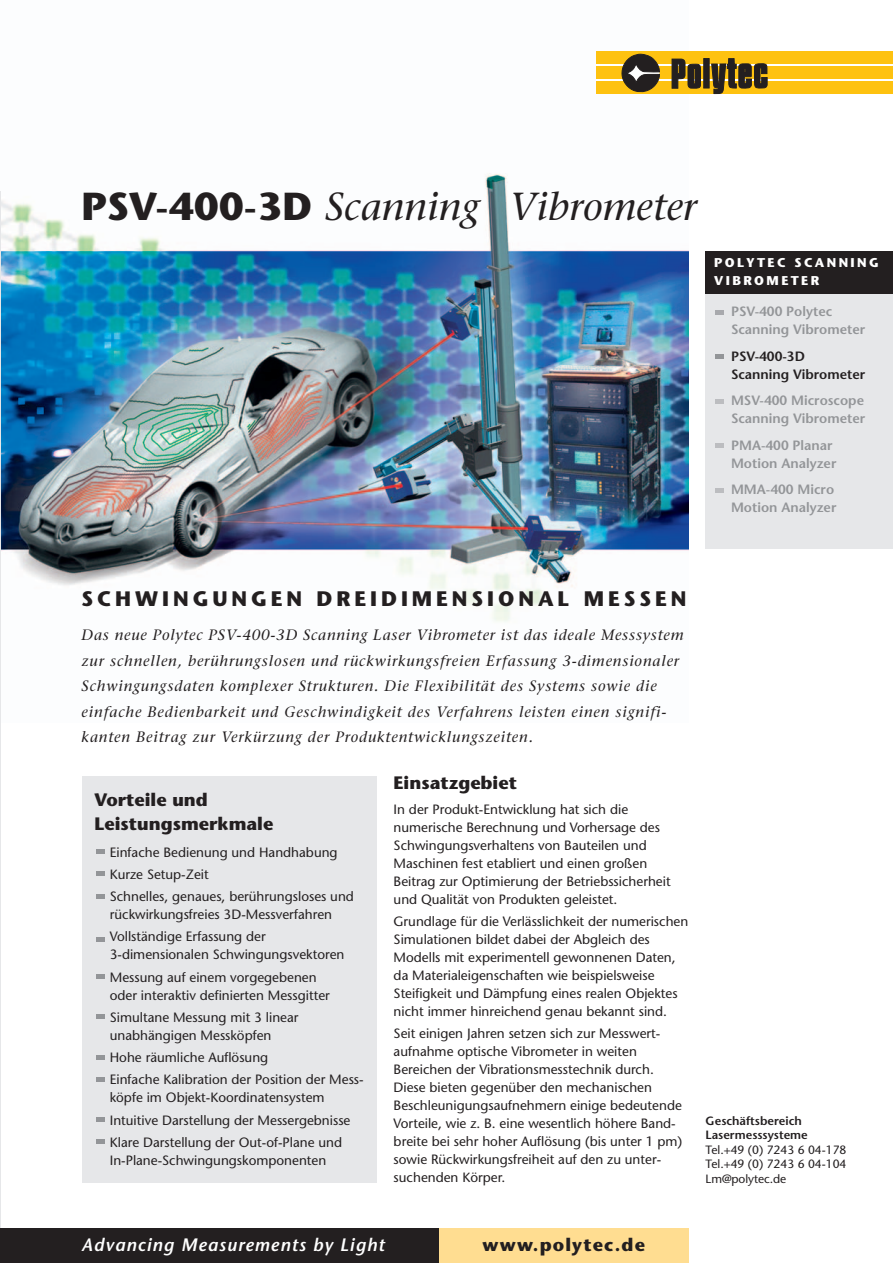
<style>
.page{position:relative;width:893px;height:1263px;background:#fff}
.page>*{position:absolute;margin:0;border:0;box-sizing:border-box;transform-origin:0 0}
.t1{font:italic 39px "Stone Serif";letter-spacing:.005em;color:#231f20}
.t2{font:700 21px "Stone Sans";letter-spacing:.19em;color:#231f20}
.t3{font:700 18px/24px "Stone Sans";color:#231f20}
.t4{font:italic 600 18px "Stone Sans";letter-spacing:.055em;color:#fff}
.t5{font:700 18px "Stone Sans";letter-spacing:.065em;color:#231f20}
.t6{font:italic 15px/25.5px "Stone Serif";letter-spacing:.055em;color:#231f20}
.t7{font:13.5px/18px "Stone Sans";color:#231f20}
.t8{font:600 13.5px/18px "Stone Sans";color:#939598}
.t9{font:600 13.5px/18px "Stone Sans";color:#231f20}
.t10{font:700 12.75px/18px "Stone Sans";letter-spacing:.19em;color:#fff}
.t11{font:12px/14.4px "Stone Sans";color:#231f20;text-align:justify}
.t12{font:600 12px/14.4px "Stone Sans";color:#231f20}
.s1{font-family:"Stone Sans";font-weight:700;font-style:normal}
</style>
<div class="page">
<img style="left:1px;top:51px;width:687px;height:571px">
<div style="left:82px;top:776px;width:294px;height:406px;background:#e6e7e9"></div>
<hr style="left:0;top:191px;width:1px;height:1072px;background:#e6e7e9">
<svg style="left:596px;top:64px;width:296px;height:18px"></svg>
<div style="left:596px;top:52px;width:296px;height:12px;background:#fec210"></div>
<div style="left:596px;top:67px;width:296px;height:12px;background:#fec210"></div>
<div style="left:596px;top:82px;width:296px;height:12px;background:#fec210"></div>
<svg style="left:672px;top:58px;width:95px;height:36px"></svg>
<svg style="left:621px;top:54px;width:38px;height:39px"></svg>
<div style="left:439px;top:1229px;width:249px;height:34px;background:#ffdd91"></div>
<div style="left:1px;top:1229px;width:438px;height:34px;background:#231f20"></div>
<div style="left:705px;top:251px;width:187px;height:298px;background:#e6e7e9"></div>
<div style="left:715px;top:488px;width:9px;height:5px;background:#bcbdc0"></div>
<svg style="left:715px;top:444px;width:9px;height:4px"></svg>
<div style="left:715px;top:399px;width:9px;height:5px;background:#bcbdc0"></div>
<svg style="left:715px;top:355px;width:9px;height:4px"></svg>
<div style="left:715px;top:310px;width:9px;height:5px;background:#a8a9ad"></div>
<svg style="left:96px;top:1140px;width:8px;height:4px"></svg>
<div style="left:96px;top:1117px;width:8px;height:5px;background:#939598"></div>
<svg style="left:96px;top:1077px;width:8px;height:4px"></svg>
<svg style="left:96px;top:1055px;width:8px;height:4px"></svg>
<svg style="left:96px;top:1015px;width:8px;height:4px"></svg>
<div style="left:96px;top:974px;width:8px;height:5px;background:#939598"></div>
<svg style="left:96px;top:937px;width:8px;height:4px"></svg>
<svg style="left:96px;top:894px;width:8px;height:4px"></svg>
<svg style="left:96px;top:872px;width:8px;height:4px"></svg>
<div style="left:96px;top:849px;width:8px;height:5px;background:#939598"></div>
<div style="left:705px;top:251px;width:187px;height:42px;background:#231f20"></div>
<h1 class="t1" style="left:82px;top:191px;width:616px"><span class="s1">PSV-400-3D</span> Scanning Vibrometer</h1>
<p class="t10" style="left:714px;top:255px;width:166px">POLYTEC SCANNING<br>VIBROMETER</p>
<p class="t8" style="left:731px;top:304px;width:136px">PSV-400 Polytec<br>Scanning Vibrometer</p>
<p class="t9" style="left:731px;top:348px;width:136px">PSV-400-3D<br>Scanning Vibrometer</p>
<p class="t8" style="left:731px;top:393px;width:136px">MSV-400 Microscope<br>Scanning Vibrometer</p>
<p class="t8" style="left:731px;top:437px;width:107px">PMA-400 Planar<br>Motion Analyzer</p>
<p class="t8" style="left:731px;top:482px;width:107px">MMA-400 Micro<br>Motion Analyzer</p>
<h2 class="t2" style="left:82px;top:591px;width:606px">SCHWINGUNGEN DREIDIMENSIONAL MESSEN</h2>
<p class="t6" style="left:82px;top:624px;width:603px">Das neue Polytec PSV-400-3D Scanning Laser Vibrometer ist das ideale Messsystem zur schnellen, berührungslosen und rückwirkungsfreien Erfassung 3-dimensionaler Schwingungsdaten komplexer Strukturen. Die Flexibilität des Systems sowie die einfache Bedienbarkeit und Geschwindigkeit des Verfahrens leisten einen signifi&shy;kanten Beitrag zur Verkürzung der Produktentwicklungszeiten.</p>
<h3 class="t3" style="left:94px;top:790px;width:180px">Vorteile und<br>Leistungsmerkmale</h3>
<p class="t7" style="left:110px;top:842px;width:246px;line-height:22.2px">Einfache Bedienung und Handhabung<br>Kurze Setup-Zeit<br>Schnelles, genaues, berührungsloses und</p>
<p class="t7" style="left:110px;top:905px;width:224px;line-height:22.2px">rückwirkungsfreies 3D-Messverfahren<br>Vollständige Erfassung der</p>
<p class="t7" style="left:110px;top:945px;width:236px;line-height:22.2px">3-dimensionalen Schwingungsvektoren<br>Messung auf einem vorgegebenen</p>
<p class="t7" style="left:110px;top:985px;width:221px;line-height:22.2px">oder interaktiv definierten Messgitter<br>Simultane Messung mit 3 linear</p>
<p class="t7" style="left:110px;top:1026px;width:255px;line-height:22.2px">unabhängigen Messköpfen<br>Hohe räumliche Auflösung<br>Einfache Kalibration der Position der Mess-</p>
<p class="t7" style="left:110px;top:1088px;width:242px;line-height:22.2px">köpfe im Objekt-Koordinatensystem<br>Intuitive Darstellung der Messergebnisse<br>Klare Darstellung der Out-of-Plane und</p>
<p class="t7" style="left:110px;top:1153px;width:218px">In-Plane-Schwingungskomponenten</p>
<h3 class="t3" style="left:393px;top:773px;width:125px">Einsatzgebiet</h3>
<p class="t7" style="left:393px;top:801px;width:278px">In der Produkt-Entwicklung hat sich die numerische Berechnung und Vorhersage des Schwingungsverhaltens von Bauteilen und Maschinen fest etabliert und einen großen Beitrag zur Optimierung der Betriebssicherheit und Qualität von Produkten geleistet.</p>
<p class="t7" style="left:393px;top:914px;width:296px">Grundlage für die Verlässlichkeit der numerischen Simulationen bildet dabei der Abgleich des Modells mit experimentell gewonnenen Daten, da Materialeigenschaften wie beispielsweise Steifigkeit und Dämpfung eines realen Objektes nicht immer hinreichend genau bekannt sind.</p>
<p class="t7" style="left:393px;top:1026px;width:290px">Seit einigen Jahren setzen sich zur Messwert&shy;aufnahme optische Vibrometer in weiten Bereichen der Vibrationsmesstechnik durch.<br>Diese bieten gegenüber den mechanischen Beschleunigungsaufnehmern einige bedeutende Vorteile, wie z. B. eine wesentlich höhere Band&shy;breite bei sehr hoher Auflösung (bis unter 1 pm) sowie Rückwirkungsfreiheit auf den zu unter&shy;suchenden Körper.</p>
<p class="t12" style="left:705px;top:1115px;width:104px">Geschäftsbereich<br>Lasermesssysteme</p>
<p class="t11" style="left:705px;top:1144px;width:142px">Tel.+49 (0) 7243 6 04-178<br>Tel.+49 (0) 7243 6 04-104<br>Lm@polytec.de</p>
<h3 class="t4" style="left:82px;top:1237px;width:304px">Advancing Measurements by Light</h3>
<h3 class="t5" style="left:482px;top:1237px;width:164px">www.polytec.de</h3>
</div>
